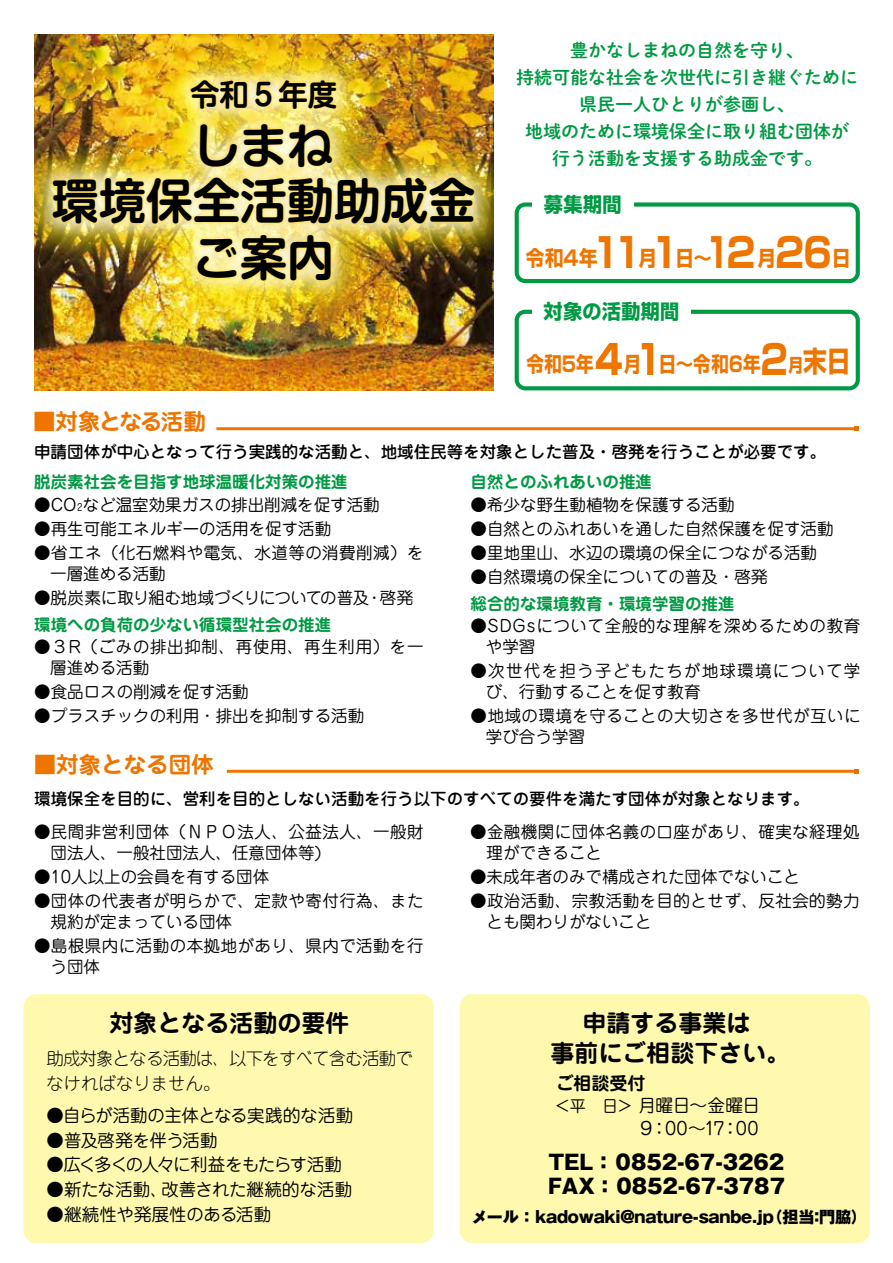
<style>
.page{position:relative;width:893px;height:1263px;background:#fff}
.page>*{position:absolute;margin:0;border:0;box-sizing:border-box;transform-origin:0 0}
.t1{font:700 48px/56.2px "Shin M Go Pr 6 N De";color:#000;text-align:center}
.t2{font:700 40.5px "Shin Go Pr 6 N";color:#ee7500;scale:.88 1}
.t3{font:700 40.5px "Shin Go Pr 6 N";color:#ee7500;scale:.83 1}
.t4{font:700 30px "Shin M Go Pr 6 N De";color:#000}
.t5{font:700 28.65px "Shin Go Pr 6 N";color:#ee7500;scale:.83 1}
.t6{font:700 24px/30px "Jun 501 Pro";color:#000;text-align:center}
.t7{font:700 22.5px "Jun 501 Pro";letter-spacing:-.075em;color:#ee7500}
.t8{font:700 22.5px "Jun 501 Pro";color:#ee7500}
.t9{font:700 21px "Shin Go Pr 6 N";letter-spacing:.02em;color:#ee7500;scale:.83 1}
.t10{font:700 21px "Shin Go Pr 6 N";letter-spacing:.02em;color:#ee7500;scale:.88 1}
.t11{font:800 20.25px/24.2px "Gothic MB101 Pr 6 N";color:#000}
.t12{font:700 20.1px "Shin Go Pr 6 N";letter-spacing:.01em;color:#094;scale:.95 1}
.t13{font:18px/27px "P Shuei M Go Std N B";color:#094;text-align:center}
.t14{font:700 18px "Jun 501 Pro";letter-spacing:-.005em;color:#000}
.t15{font:17.7px/22.5px "Jun 201 Pro";letter-spacing:-.02em;color:#000;text-align:right}
.t16{font:17.4px/24.8px "Jun 201 Pro";letter-spacing:-.02em;color:#000}
.t17{font:300 17.4px/24.8px "Jun 101 Pro";letter-spacing:-.045em;color:#000}
.t18{font:17.4px "Jun 201 Pro";color:#000}
.t19{font:16.5px/21px "Jun 201 Pro";letter-spacing:.03em;color:#000}
.t20{font:16.5px "Jun 201 Pro";color:#000}
.t21{font:500 16.5px "Jun 34 Pro";color:#000}
.t22{font:700 16.5px "Jun 501 Pro";color:#094}
.t23{font:16.5px/21px "Jun 201 Pro";letter-spacing:.075em;color:#000}
.t24{font:16.5px/21px "Jun 201 Pro";letter-spacing:.025em;color:#000}
.t25{font:16.5px/21px "Jun 201 Pro";letter-spacing:.04em;color:#000}
.t26{font:16.5px/21px "Jun 201 Pro";letter-spacing:.035em;color:#000}
.t27{font:16.5px "Jun 201 Pro";letter-spacing:-.035em;color:#000}
.t28{font:800 16.05px "Gothic MB101 Pr 6 N";letter-spacing:-.01em;color:#000}
.s1{font-size:21px}
.s2{font-size:40.5px}
.s3{font-size:18.45px}
.s4{font-size:16.05px}
</style>
<div class="page">
<img style="left:34px;top:328px;width:460px;height:62px">
<div style="left:24px;top:994px;width:410px;height:249px;background:#fff9b0;border-radius:13px"></div>
<div style="left:460px;top:994px;width:410px;height:249px;background:#fff9b0;border-radius:13px"></div>
<div style="left:515px;top:310px;width:345px;height:80px;border:4px solid #094;border-radius:9px"></div>
<div style="left:532px;top:296px;width:159px;height:32px;background:#fff"></div>
<div style="left:515px;top:202px;width:345px;height:81px;border:4px solid #094;border-radius:9px"></div>
<div style="left:532px;top:183px;width:101px;height:27px;background:#fff"></div>
<img style="left:34px;top:34px;width:487px;height:294px">
<img style="left:34px;top:55px;width:460px;height:258px">
<img style="left:45px;top:73px;width:437px;height:227px">
<hr style="left:227px;top:770px;width:629px;height:3px;background:#ee7500">
<svg style="left:854px;top:769px;width:5px;height:5px"></svg>
<hr style="left:216px;top:427px;width:640px;height:3px;background:#ee7500">
<svg style="left:854px;top:426px;width:5px;height:5px"></svg>
<div style="left:494px;top:0;width:18px;height:412px;background:#fff"></div>
<h3 class="t4" style="left:190px;top:69px;width:149px">令和５年度</h3>
<h1 class="t1" style="left:52px;top:115px;width:425px">しまね<br>環境保全活動助成金ご案内</h1>
<h3 class="t7" style="left:33px;top:404px;width:174px">■対象となる活動</h3>
<p class="t13" style="left:516px;top:36px;width:343px">豊かなしまねの自然を守り、<br>持続可能な社会を次世代に引き継ぐために県民一人ひとりが参画し、<br>地域のために環境保全に取り組む団体が行う活動を支援する助成金です。</p>
<p class="t12" style="left:544px;top:189px;width:83px">募集期間</p>
<h2 class="t2" style="left:592px;top:220px;width:101px">11 1<span class="s1">月</span></h2>
<p class="t10" style="left:526px;top:241px;width:83px">令和4年</p>
<h2 class="t2" style="left:709px;top:220px;width:142px">1２ 26</h2>
<p class="t10" style="left:758px;top:241px;width:23px">月</p>
<p class="t10" style="left:676px;top:241px;width:43px">日～</p>
<p class="t10" style="left:832px;top:241px;width:23px">日</p>
<p class="t12" style="left:544px;top:296px;width:144px">対象の活動期間</p>
<h2 class="t3" style="left:743px;top:328px;width:55px">2<span class="s1">年</span></h2>
<h2 class="t3" style="left:576px;top:328px;width:61px">４<span class="s1">年</span></h2>
<p class="t9" style="left:624px;top:348px;width:145px">日<span class="s2">1</span>月 ～令和6</p>
<h3 class="t5" style="left:788px;top:339px;width:77px"><span class="s3">月</span>末日</h3>
<p class="t9" style="left:526px;top:348px;width:61px">令和5</p>
<p class="t21" style="left:34px;top:439px;width:793px">申請団体が中心となって行う実践的な活動と、地域住民等を対象とした普及・啓発を行うことが必要です。</p>
<p class="t22" style="left:34px;top:469px;width:315px">脱炭素社会を目指す地球温暖化対策の推進</p>
<p class="t20" style="left:34px;top:491px;width:347px">●CO₂など温室効果ガスの排出削減を促す活動</p>
<p class="t20" style="left:34px;top:515px;width:298px">●再生可能エネルギーの活用を促す活動</p>
<p class="t24" style="left:50px;top:540px;width:375px;text-indent:-16px">●省エネ（化石燃料や電気、水道等の消費削減）を一層進める活動</p>
<p class="t20" style="left:380px;top:584px;width:35px">啓発</p>
<p class="t27" style="left:34px;top:584px;width:337px">●脱炭素に取り組む地域づくりについての普及</p>
<p class="t22" style="left:34px;top:611px;width:298px">環境への負荷の少ない循環型社会の推進</p>
<p class="t25" style="left:50px;top:635px;width:375px;text-indent:-16px">●３R（ごみの排出抑制、再使用、再生利用）を一層進める活動</p>
<p class="t20" style="left:34px;top:679px;width:216px">●食品ロスの削減を促す活動</p>
<p class="t20" style="left:34px;top:703px;width:331px">●プラスチックの利用・排出を抑制する活動</p>
<p class="t20" style="left:366px;top:584px;width:18px">・</p>
<h3 class="t8" style="left:34px;top:746px;width:181px">■対象となる団体</h3>
<p class="t22" style="left:470px;top:469px;width:183px">自然とのふれあいの推進</p>
<p class="t20" style="left:470px;top:491px;width:265px">●希少な野生動植物を保護する活動</p>
<p class="t20" style="left:470px;top:515px;width:364px">●自然とのふれあいを通した自然保護を促す活動</p>
<p class="t20" style="left:470px;top:539px;width:348px">●里地里山、水辺の環境の保全につながる活動</p>
<p class="t20" style="left:470px;top:563px;width:298px">●自然環境の保全についての普及・啓発</p>
<p class="t22" style="left:470px;top:590px;width:265px">総合的な環境教育・環境学習の推進</p>
<p class="t26" style="left:486px;top:614px;width:376px;text-indent:-15px">●SDGsについて全般的な理解を深めるための教育や学習</p>
<p class="t23" style="left:486px;top:659px;width:376px;text-indent:-15px">●次世代を担う子どもたちが地球環境について学び、行動することを促す教育</p>
<p class="t19" style="left:486px;top:704px;width:376px;text-indent:-15px">●地域の環境を守ることの大切さを多世代が互いに学び合う学習</p>
<p class="t21" style="left:34px;top:785px;width:777px">環境保全を目的に、営利を目的としない活動を行う以下のすべての要件を満たす団体が対象となります。</p>
<p class="t19" style="left:486px;top:819px;width:375px;text-indent:-16px">●金融機関に団体名義の口座があり、確実な経理処理ができること</p>
<p class="t20" style="left:470px;top:864px;width:332px">●未成年者のみで構成された団体でないこと</p>
<p class="t19" style="left:486px;top:888px;width:375px;text-indent:-16px">●政治活動、宗教活動を目的とせず、反社会的勢力とも関わりがないこと</p>
<p class="t19" style="left:51px;top:819px;width:375px;text-indent:-16px">●民間非営利団体（ＮＰＯ法人、公益法人、一般財団法人、一般社団法人、任意団体等(</p>
<p class="t20" style="left:34px;top:863px;width:237px">●10人以上の会員を有する団体</p>
<p class="t19" style="left:51px;top:888px;width:375px;text-indent:-16px">●団体の代表者が明らかで、定款や寄付行為、また規約が定まっている団体</p>
<p class="t19" style="left:51px;top:933px;width:375px;text-indent:-16px">●島根県内に活動の本拠地があり、県内で活動を行う団体</p>
<h3 class="t6" style="left:110px;top:1006px;width:241px">対象となる活動の要件</h3>
<p class="t17" style="left:46px;top:1044px;width:368px">助成対象となる活動は、以下をすべて含む活動でなければなりません。</p>
<p class="t16" style="left:46px;top:1101px;width:308px">●自らが活動の主体となる実践的な活動</p>
<p class="t16" style="left:46px;top:1126px;width:173px">●普及啓発を伴う活動</p>
<p class="t16" style="left:162px;top:1150px;width:192px;text-indent:-115px">●広く多くの人々に利益をもたらす活動改善された継続的な活動</p>
<p class="t16" style="left:46px;top:1175px;width:123px">●新たな活動、</p>
<p class="t18" style="left:46px;top:1200px;width:226px">●継続性や発展性のある活動</p>
<h3 class="t6" style="left:550px;top:1006px;width:241px">申請する事業は<br>事前にご相談下さい。</h3>
<p class="t14" style="left:556px;top:1069px;width:91px">ご相談受付</p>
<p class="t15" style="left:554px;top:1092px;width:207px"><span class="s4">＜平　日＞</span>月曜日～金曜日<br>９：00~17：00</p>
<p class="t11" style="left:548px;top:1150px;width:239px">TEL：0852-67-3262<br>FAX：0852-67-3787</p>
<p class="t28" style="left:472px;top:1203px;width:397px">メール：kadowaki@nature-sanbe. （j p 担当門脇(</p>
<p class="t28" style="left:809px;top:1203px;width:18px">：</p>
</div>
